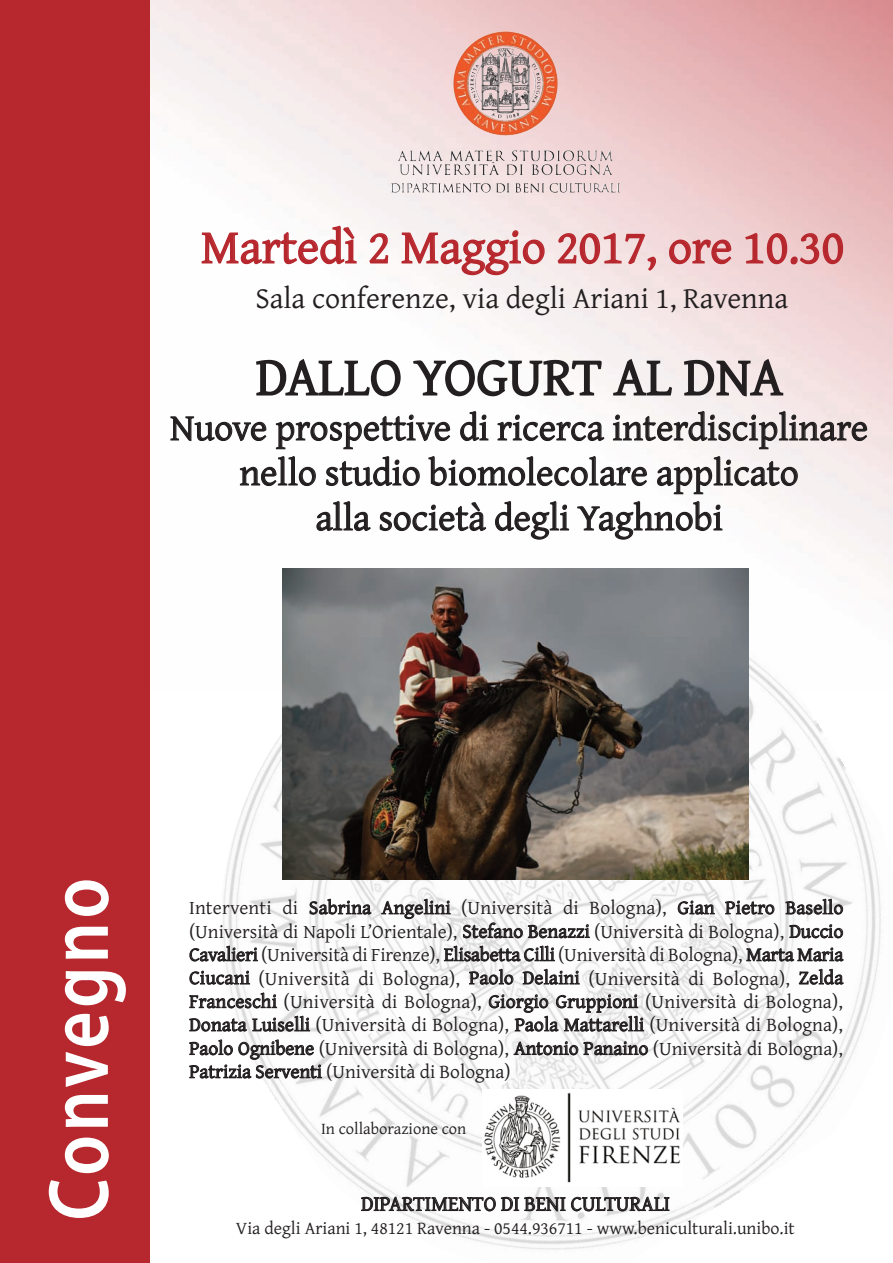
<style>
.page{position:relative;width:893px;height:1263px;background:#fff}
.page>*{position:absolute;margin:0;border:0;box-sizing:border-box;transform-origin:0 0}
.t1{font:600 86.4px "Myriad Pro";letter-spacing:.05em;color:#fff;scale:.83 1}
.t2{font:54px "Gentium";color:#231f20}
.t3{font:48px "Gentium";color:#b7282e}
.t4{font:37.5px/45px "Gentium";color:#231f20;text-align:center}
.t5{font:30px "Gentium";color:#231f20}
.t6{font:21px "Gentium";letter-spacing:-.005em;color:#231f20}
.t7{font:19.5px/23.4px "Gentium";color:#231f20;text-align:justify}
.t8{font:18px "Gentium";color:#231f20}
.t9{font:16.5px "Gentium";color:#231f20}
</style>
<div class="page">
<img style="left:150px;top:0;width:743px;height:543px">
<img style="left:223px;top:543px;width:670px;height:707px">
<div style="left:0;top:0;width:150px;height:1263px;background:#b7282e"></div>
<img style="left:453px;top:31px;width:105px;height:105px">
<img style="left:282px;top:569px;width:466px;height:310px">
<img style="left:483px;top:1089px;width:200px;height:98px">
<h3 class="t3" style="left:201px;top:218px;width:645px">Martedì 2 Maggio 2017, ore 10.30</h3>
<h3 class="t5" style="left:255px;top:280px;width:534px">Sala conferenze, via degli Ariani 1, Ravenna</h3>
<h2 class="t2" style="left:256px;top:344px;width:529px">DALLO YOGURT AL DNA</h2>
<h3 class="t4" style="left:170px;top:404px;width:699px">Nuove prospettive di ricerca interdisciplinare nello studio biomolecolare applicato<br>alla società degli Yaghnobi</h3>
<h1 class="t1" style="left:46px;top:1220px;width:414px;rotate:-90deg">Convegno</h1>
<p class="t7" style="left:189px;top:896px;width:656px">Interventi di Sabrina Angelini (Università di Bologna), Gian Pietro Basello (Universitàdi Napoli L’Orientale), Stefano Benazzi (Universitàdi Bologna), Duccio Cavalieri (Universitàdi Firenze), Elisabetta Cilli (Universitàdi Bologna), Marta Maria Ciucani (Universitàdi Bologna), Paolo Delaini (Universitàdi Bologna), Zelda Franceschi (Universitàdi Bologna), Giorgio Gruppioni (Universitàdi Bologna), Donata Luiselli (Universitàdi Bologna), Paola Mattarelli (Universitàdi Bologna), Paolo Ognibene (Universitàdi Bologna), Antonio Panaino (Universitàdi Bologna), Patrizia Serventi (Universitàdi Bologna)</p>
<p class="t9" style="left:321px;top:1119px;width:147px">In collaborazione con</p>
<p class="t6" style="left:361px;top:1191px;width:310px">DIPARTIMENTO DI BENI CULTURALI</p>
<p class="t8" style="left:236px;top:1217px;width:561px">Via degli Ariani 1, 48121 Ravenna - 0544.936711 - www.beniculturali.unibo.it</p>
</div>
